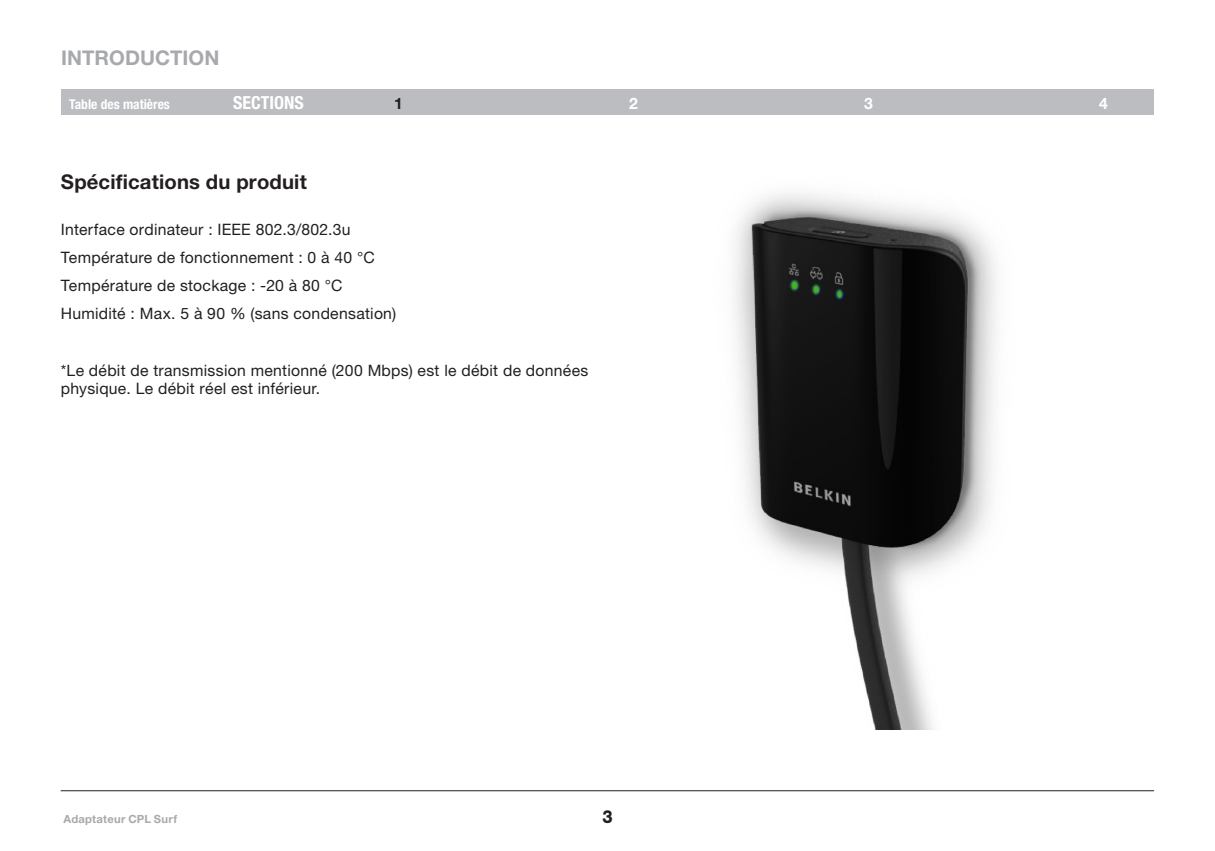
<style>
.page{position:relative;width:1215px;height:851px;background:#fff}
.page>*{position:absolute;margin:0;border:0;box-sizing:border-box;transform-origin:0 0}
.Headers{font:700 20.25px "Helvetica Neue LT Pro";letter-spacing:.01em;color:#231f20}
.t1{font:700 20.25px "Helvetica Neue LT Pro";letter-spacing:.005em;color:#a8a9ad}
.t2{font:700 condensed 18px "Helvetica Neue LT Pro";color:#fff}
.t3{font:800 18px "Helvetica Neue LT Pro";color:#231f20;scale:.9 1}
.body_plain{font:15.75px/18px "Helvetica Neue LT Pro";letter-spacing:.02em;color:#231f20}
.t4{font:700 15.75px "Helvetica Neue LT Pro";color:#fff}
.t5{font:700 15.75px "Helvetica Neue LT Pro";color:#231f20}
.t6{font:700 condensed 13.5px "Helvetica Neue LT Pro";color:#fff}
.t7{font:700 11.25px "Helvetica Neue LT Pro";letter-spacing:.02em;color:#a8a9ad}
</style>
<div class="page">
<hr style="left:61px;top:790px;width:1093px;height:1px;background:#231f20">
<div style="left:61px;top:89px;width:1093px;height:26px;background:#bcbdc0"></div>
<img style="left:734px;top:193px;width:262px;height:536px">
<p class="t1" style="left:61px;top:45px;width:160px">Introduction</p>
<p class="t6" style="left:69px;top:96px;width:102px">Table des matières</p>
<p class="t2" style="left:233px;top:92px;width:72px">sections</p>
<p class="t5" style="left:394px;top:94px;width:10px">1</p>
<p class="t4" style="left:629px;top:94px;width:10px">2</p>
<p class="t4" style="left:864px;top:94px;width:10px">3</p>
<p class="t4" style="left:1099px;top:94px;width:10px">4</p>
<p class="Headers" style="left:61px;top:169px;width:247px">Spécifications du produit</p>
<p class="body_plain" style="left:61px;top:220px;width:172px">Interface ordinateur : IEEE</p>
<p class="body_plain" style="left:256px;top:220px;width:96px">802.3/802.3u</p>
<p class="body_plain" style="left:61px;top:248px;width:316px">Température de fonctionnement : 0 à 40 °C</p>
<p class="body_plain" style="left:61px;top:276px;width:283px">Température de stockage : -20 à 80 °C</p>
<p class="body_plain" style="left:61px;top:304px;width:337px">Humidité : Max. 5 à 90 % (sans condensation)</p>
<p class="body_plain" style="left:61px;top:361px;width:529px">*Le débit de transmission mentionné (200 Mbps) est le débit de données physique. Le débit réel est inférieur.</p>
<p class="t7" style="left:63px;top:812px;width:115px">Adaptateur CPL Surf</p>
<p class="t3" style="left:603px;top:805px;width:13px">3</p>
</div>
